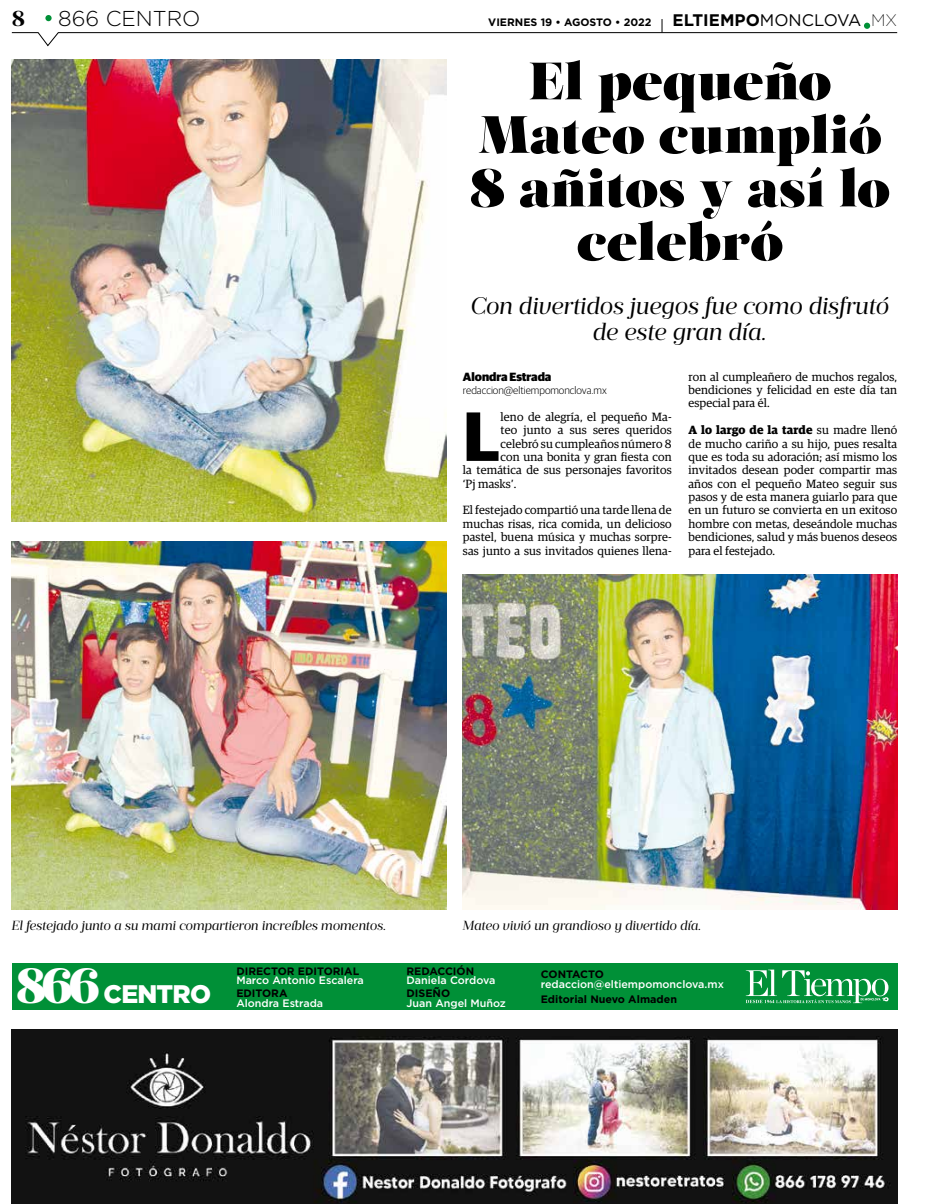
<style>
.page{position:relative;width:931px;height:1204px;background:#fff}
.page>*{position:absolute;margin:0;border:0;box-sizing:border-box;transform-origin:0 0}
.t1{font:700 69.88px "Guardian Sans";color:#000}
.t2{font:52.62px/53.5px "Salome";color:#000;text-align:center}
.t3{font:900 25.38px "Gotham";letter-spacing:-.03em;color:#fff}
.t4{font:italic 23.88px/26.8px "Prumo Deck";color:#000;text-align:center}
.t5{font:300 21.5px "Gotham";color:#000}
.t6{font:700 21.5px "Prumo Deck";color:#000}
.t7{font:700 16.75px "Gotham";color:#000}
.t8{font:italic 13.12px "Prumo Deck";color:#000}
.t9{font:12px/13.4px "Guardian Egyp";letter-spacing:.01em;color:#000;text-align:justify}
.t10{font:900 12px "Guardian Sans";color:#000}
.t11{font:500 10.75px "Gotham";color:#fff}
.t12{font:700 10.75px "Gotham";color:#000}
.t13{font:300 10.75px "Guardian Sans";color:#000}
.t14{font:700 10.75px "Gotham";letter-spacing:-.02em;color:#000}
.s1{font-weight:400}
.s2{font-weight:200}
.s3{font-weight:700}
.s4{font-family:"Prumo Deck";font-size:49.25px}
</style>
<div class="page">
<img style="left:12px;top:59px;width:434px;height:462px">
<img style="left:463px;top:575px;width:434px;height:334px">
<img style="left:12px;top:541px;width:434px;height:368px">
<div style="left:45px;top:15px;width:7px;height:6px;background:#009037;border-radius:50%"></div>
<svg style="left:11px;top:19px;width:886px;height:27px"></svg>
<img style="left:12px;top:1030px;width:885px;height:174px">
<div style="left:12px;top:963px;width:885px;height:47px;background:#009037"></div>
<svg style="left:745px;top:969px;width:143px;height:34px"></svg>
<h3 class="t6" style="left:12px;top:4px;width:15px">8</h3>
<h3 class="t5" style="left:58px;top:5px;width:144px">866 CENTRO</h3>
<p class="t12" style="left:488px;top:15px;width:165px">VIERNES 19 • AGOSTO • 2022</p>
<h3 class="t7" style="left:672px;top:9px;width:226px">ELTIEMPO<span class="s1">MONCLOVA</span> <span class="s2">MX</span></h3>
<h2 class="t2" style="left:470px;top:54px;width:421px">El pequeño<br>Mateo cumplió<br>8 añitos y así lo celebró</h2>
<h3 class="t4" style="left:470px;top:292px;width:420px">Con divertidos juegos fue como disfrutó de este gran día.</h3>
<p class="t10" style="left:463px;top:367px;width:90px">Alondra Estrada</p>
<p class="t13" style="left:463px;top:383px;width:145px">redaccion@eltiempomonclova.mx</p>
<p class="t9" style="left:688px;top:369px;width:210px">ron al cumpleañero de muchos regalos, bendiciones y felicidad en este día tan especial para él.</p>
<p class="t9" style="left:688px;top:422px;width:210px"><span class="s3">A lo largo de la tarde</span> su madre llenó de mucho cariño a su hijo, pues resalta que es toda su adoración; así mismo los invitados desean poder compartir mas años con el pequeño Mateo seguir sus pasos y de esta manera guiarlo para que en un futuro se convierta en un exitoso hombre con metas, deseándole muchas bendiciones, salud y más buenos deseos para el festejado.</p>
<h1 class="t1" style="left:463px;top:384px;width:38px">L</h1>
<p class="t9" style="left:500px;top:409px;width:172px">leno de alegría, el pequeño Ma-</p>
<p class="t9" style="left:500px;top:422px;width:172px">teo junto a sus seres queridos</p>
<p class="t9" style="left:500px;top:436px;width:172px">celebró su cumpleaños número 8</p>
<p class="t9" style="left:500px;top:449px;width:172px">con una bonita y gran fiesta con</p>
<p class="t9" style="left:463px;top:463px;width:210px">la temática de sus personajes favoritos</p>
<p class="t9" style="left:463px;top:476px;width:55px">‘Pj masks’.</p>
<p class="t9" style="left:463px;top:503px;width:210px">El festejado compartió una tarde llena de muchas risas, rica comida, un delicioso pastel, buena música y muchas sorpre&shy;sas junto a sus invitados quienes llena-</p>
<p class="t8" style="left:12px;top:917px;width:376px">El festejado junto a su mami compartieron increíbles momentos.</p>
<p class="t8" style="left:463px;top:917px;width:240px">Mateo vivió un grandioso y divertido día.</p>
<h3 class="t3" style="left:16px;top:976px;width:197px"><span class="s4">866</span> CENTRO</h3>
<p class="t12" style="left:236px;top:964px;width:124px">DIRECTOR EDITORIAL</p>
<p class="t11" style="left:236px;top:973px;width:129px">Marco Antonio Escalera</p>
<p class="t12" style="left:236px;top:986px;width:53px">EDITORA</p>
<p class="t11" style="left:236px;top:995px;width:88px">Alondra Estrada</p>
<p class="t12" style="left:406px;top:964px;width:69px">REDACCIÓN</p>
<p class="t11" style="left:406px;top:973px;width:90px">Daniela Cordova</p>
<p class="t12" style="left:406px;top:986px;width:45px">DISEÑO</p>
<p class="t11" style="left:406px;top:995px;width:101px">Juan Angel Muñoz</p>
<p class="t14" style="left:541px;top:967px;width:64px">CONTACTO</p>
<p class="t11" style="left:541px;top:977px;width:184px">redaccion@eltiempomonclova.mx</p>
<p class="t12" style="left:541px;top:992px;width:138px">Editorial Nuevo Almaden</p>
</div>
